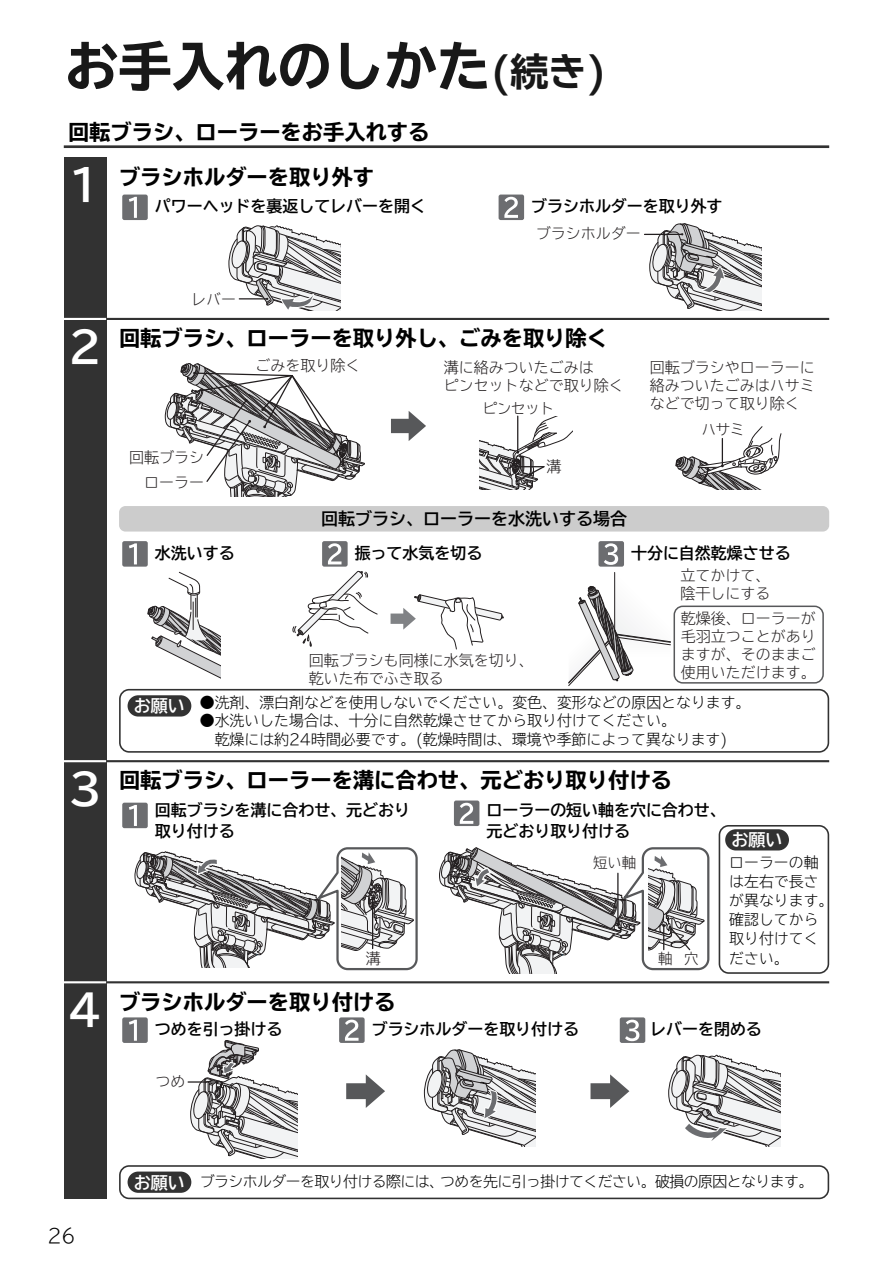
<style>
.page{position:relative;width:893px;height:1263px;background:#fff}
.page>*{position:absolute;margin:0;border:0;box-sizing:border-box;transform-origin:0 0}
.t1{font:700 expanded 53.1px "TBUD Go Std";color:#181818}
.t2{font:700 expanded 21.3px "TBUD Go Std";color:#000}
.t3{font:300 19.2px "TBUD Go Std Super";color:#000}
.t4{font:700 16.95px "TBUD Go Std";color:#000}
.t5{font:700 16.95px "TBUD Go Std";color:#fff}
.t6{font:700 15.9px/21.3px "TBUD Go Std";color:#000}
.t7{font:15px/18px "TBUD Go Std Super Light 90 pv RKSJ H";color:#231f20}
.t8{font:300 14.85px/19.2px "TBUD Go Std Super";color:#000}
.t9{font:300 14.85px "TBUD Go Std Super";letter-spacing:-.035em;color:#000}
.t10{font:14.4px "TBUD Go Std Super Light 90 pv RKSJ H";color:#231f20}
.s1{font-size:38.25px}
.s2{font-stretch:normal;font-size:42.45px;color:#fff}
.s3{font-family:"TBUD Go Std";font-weight:700;font-size:16.95px;color:#fff}
</style>
<div class="page">
<div style="left:64px;top:157px;width:42px;height:1042px;background:#323232"></div>
<hr style="left:64px;top:318px;width:42px;height:2px;background:#fff">
<hr style="left:64px;top:760px;width:42px;height:2px;background:#fff">
<hr style="left:64px;top:981px;width:42px;height:2px;background:#fff">
<svg style="left:228px;top:225px;width:112px;height:86px"></svg>
<hr style="left:644px;top:234px;width:38px;height:1px;background:#231f20">
<svg style="left:649px;top:223px;width:112px;height:88px"></svg>
<svg style="left:391px;top:411px;width:35px;height:30px"></svg>
<svg style="left:165px;top:363px;width:200px;height:134px"></svg>
<svg style="left:676px;top:426px;width:106px;height:63px"></svg>
<svg style="left:480px;top:417px;width:93px;height:72px"></svg>
<hr style="left:517px;top:416px;width:1px;height:36px;background:#231f20">
<svg style="left:134px;top:847px;width:284px;height:124px"></svg>
<svg style="left:439px;top:847px;width:270px;height:127px"></svg>
<svg style="left:346px;top:1074px;width:39px;height:34px"></svg>
<svg style="left:590px;top:1074px;width:39px;height:34px"></svg>
<svg style="left:668px;top:1054px;width:112px;height:93px"></svg>
<svg style="left:424px;top:1049px;width:112px;height:98px"></svg>
<hr style="left:188px;top:1081px;width:29px;height:2px;background:#231f20">
<svg style="left:190px;top:1040px;width:108px;height:119px"></svg>
<svg style="left:119px;top:689px;width:710px;height:64px"></svg>
<div style="left:128px;top:695px;width:63px;height:21px;background:#323232;border-radius:11px"></div>
<div style="left:122px;top:195px;width:26px;height:25px;background:#6c6d70;border-radius:2px"></div>
<svg style="left:129px;top:197px;width:8px;height:21px"></svg>
<div style="left:499px;top:195px;width:25px;height:25px;background:#6c6d70;border-radius:2px"></div>
<svg style="left:504px;top:197px;width:14px;height:21px"></svg>
<div style="left:122px;top:803px;width:26px;height:25px;background:#6c6d70;border-radius:2px"></div>
<svg style="left:129px;top:805px;width:8px;height:21px"></svg>
<div style="left:454px;top:800px;width:25px;height:26px;background:#6c6d70;border-radius:2px"></div>
<svg style="left:460px;top:803px;width:13px;height:21px"></svg>
<div style="left:122px;top:1017px;width:26px;height:26px;background:#6c6d70;border-radius:2px"></div>
<svg style="left:129px;top:1020px;width:8px;height:21px"></svg>
<div style="left:339px;top:1017px;width:26px;height:26px;background:#6c6d70;border-radius:2px"></div>
<svg style="left:345px;top:1020px;width:14px;height:21px"></svg>
<div style="left:620px;top:1017px;width:25px;height:26px;background:#6c6d70;border-radius:2px"></div>
<svg style="left:625px;top:1020px;width:14px;height:21px"></svg>
<hr style="left:64px;top:145px;width:765px;height:3px;background:#323232">
<hr style="left:106px;top:760px;width:723px;height:2px;background:#323232">
<hr style="left:106px;top:318px;width:723px;height:2px;background:#323232">
<hr style="left:106px;top:981px;width:723px;height:2px;background:#323232">
<svg style="left:119px;top:1165px;width:710px;height:34px"></svg>
<div style="left:128px;top:1171px;width:63px;height:22px;background:#323232;border-radius:11px"></div>
<svg style="left:147px;top:571px;width:74px;height:108px"></svg>
<svg style="left:391px;top:594px;width:113px;height:56px"></svg>
<svg style="left:292px;top:571px;width:86px;height:76px"></svg>
<div style="left:673px;top:605px;width:151px;height:79px;border:2px solid #57585a;border-radius:9px"></div>
<div style="left:122px;top:541px;width:26px;height:26px;background:#6c6d70;border-radius:2px"></div>
<svg style="left:129px;top:543px;width:8px;height:21px"></svg>
<div style="left:322px;top:541px;width:26px;height:26px;background:#6c6d70;border-radius:2px"></div>
<svg style="left:328px;top:543px;width:14px;height:21px"></svg>
<div style="left:598px;top:541px;width:26px;height:26px;background:#6c6d70;border-radius:2px"></div>
<svg style="left:568px;top:543px;width:103px;height:143px"></svg>
<svg style="left:719px;top:825px;width:110px;height:149px"></svg>
<div style="left:725px;top:829px;width:64px;height:21px;background:#323232;border-radius:11px"></div>
<div style="left:119px;top:506px;width:710px;height:25px;background:#ccc;border-radius:6px"></div>
<h1 class="t1" style="left:65px;top:37px;width:543px">お手入れのしかた<span class="s1">(続き)</span></h1>
<h2 class="t2" style="left:68px;top:120px;width:363px">回転ブラシ、ローラーをお手入れする</h2>
<h2 class="t2" style="left:68px;top:165px;width:307px"><span class="s2">1</span> ブラシホルダーを取り外す</h2>
<p class="t6" style="left:155px;top:196px;width:273px">パワーヘッドを裏返してレバーを開く</p>
<p class="t6" style="left:531px;top:196px;width:193px">ブラシホルダーを取り外す</p>
<p class="t7" style="left:536px;top:224px;width:106px">ブラシホルダー</p>
<p class="t7" style="left:191px;top:290px;width:46px">レバー</p>
<h2 class="t2" style="left:68px;top:326px;width:541px"><span class="s2">2</span> 回転ブラシ、ローラーを取り外し、ごみを取り除く</h2>
<p class="t7" style="left:255px;top:356px;width:106px">ごみを取り除く</p>
<p class="t7" style="left:444px;top:357px;width:181px">溝に絡みついたごみは<br>ピンセットなどで取り除く</p>
<p class="t7" style="left:129px;top:444px;width:76px;line-height:25px;text-align:right">回転ブラシローラー</p>
<p class="t7" style="left:482px;top:399px;width:74px">ピンセット</p>
<p class="t7" style="left:546px;top:457px;width:16px">溝</p>
<p class="t4" style="left:321px;top:505px;width:308px">回転ブラシ、ローラーを水洗いする場合</p>
<p class="t7" style="left:650px;top:357px;width:166px;text-align:justify">回転ブラシやローラーに絡みついたごみはハサミなどで切って取り除く</p>
<p class="t7" style="left:701px;top:420px;width:45px">ハサミ</p>
<p class="t6" style="left:155px;top:542px;width:81px">水洗いする</p>
<p class="t6" style="left:355px;top:542px;width:129px">振って水気を切る</p>
<p class="t6" style="left:631px;top:542px;width:161px">十分に自然乾燥させる</p>
<p class="t5" style="left:134px;top:692px;width:53px">お願い</p>
<p class="t7" style="left:309px;top:651px;width:226px">回転ブラシも同様に水気を切り、乾いた布でふき取る</p>
<p class="t7" style="left:681px;top:566px;width:92px">立てかけて、陰干しにする</p>
<p class="t7" style="left:681px;top:609px;width:136px;text-align:justify">乾燥後、ローラーが毛羽立つことがありますが、そのままご使用いただけます。</p>
<p class="t8" style="left:200px;top:693px;width:552px">●洗剤、漂白剤などを使用しないでください。変色、変形などの原因となります。</p>
<p class="t8" style="left:215px;top:711px;width:515px;line-height:18px;text-indent:-15px">●水洗いした場合は、十分に自然乾燥させてから取り付けてください。<br>乾燥には約24時間必要です。(乾燥時間は、環境や季節によって異なります)</p>
<h2 class="t2" style="left:68px;top:769px;width:605px"><span class="s2">3</span> 回転ブラシ、ローラーを溝に合わせ、元どおり取り付ける</h2>
<p class="t6" style="left:155px;top:800px;width:257px">回転ブラシを溝に合わせ、元どおり取り付ける</p>
<p class="t6" style="left:487px;top:800px;width:241px">ローラーの短い軸を穴に合わせ、元どおり取り付ける</p>
<p class="t10" style="left:593px;top:851px;width:45px">短い軸</p>
<p class="t7" style="left:366px;top:949px;width:16px">溝</p>
<p class="t10" style="left:684px;top:947px;width:16px">穴</p>
<p class="t10" style="left:658px;top:947px;width:16px">軸</p>
<p class="t5" style="left:731px;top:826px;width:53px">お願い</p>
<p class="t8" style="left:729px;top:852px;width:106px">ローラーの軸は左右で長さが異なります。確認してから取り付けてください。</p>
<h2 class="t2" style="left:68px;top:990px;width:329px"><span class="s2">4</span> ブラシホルダーを取り付ける</h2>
<p class="t6" style="left:155px;top:1019px;width:129px">つめを引っ掛ける</p>
<p class="t6" style="left:372px;top:1019px;width:209px">ブラシホルダーを取り付ける</p>
<p class="t6" style="left:650px;top:1019px;width:113px">レバーを閉める</p>
<p class="t7" style="left:155px;top:1071px;width:31px">つめ</p>
<p class="t3" style="left:47px;top:1219px;width:30px">26</p>
<p class="t9" style="left:134px;top:1169px;width:681px"><span class="s3">お願い</span> ブラシホルダーを取り付ける際には、つめを先に引っ掛けてください。破損の原因となります。</p>
</div>
